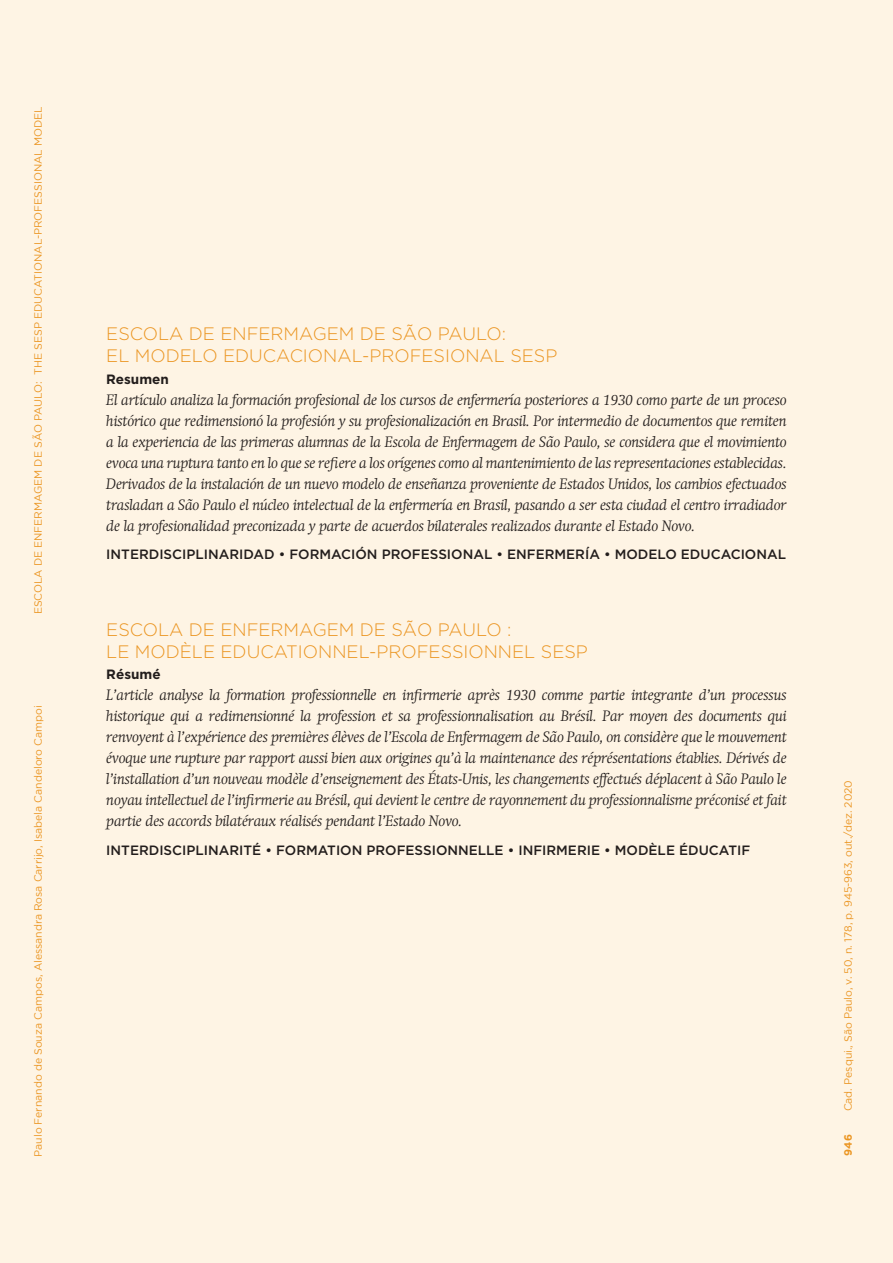
<style>
.page{position:relative;width:893px;height:1263px;background:#fef4e4}
.page>*{position:absolute;margin:0;border:0;box-sizing:border-box;transform-origin:0 0}
.titulo_traduções{font:300 18px/21.8px "Gotham HTF";color:#ec9c26}
.resumo_corpo{font:italic 300 15px/21px "Swift";letter-spacing:-.01em;color:#231f20;text-align:justify}
.resumo_radape{font:500 13.5px "Gotham HTF";color:#231f20}
.resumo_traduções{font:700 13.5px "Gotham HTF";color:#231f20}
.t1{font:10.5px "Gotham";color:#ec9c26}
.t2{font:700 10.5px "Gotham";color:#ec9c26}
</style>
<div class="page">
<p class="t1" style="left:32px;top:614px;width:510px;rotate:-90deg">ESCOLA DE ENFERMAGEM DE SÃO PAULO: THE SESP EDUCATIONAL-PROFESSIONAL MODEL</p>
<p class="t1" style="left:32px;top:1157px;width:453px;rotate:-90deg">Paulo Fernando de Souza Campos, Alessandra Rosa Carrijo, Isabela Candeloro Campoi</p>
<p class="titulo_traduções" style="left:106px;top:323px;width:453px">ESCOLA DE ENFERMAGEM DE SÃO PAULO:<br>EL MODELO EDUCACIONAL-PROFESIONAL SESP</p>
<p class="resumo_traduções" style="left:106px;top:371px;width:64px">Resumen</p>
<p class="resumo_corpo" style="left:106px;top:389px;width:682px">El artículo analiza la formación profesional de los cursos de enfermería posteriores a 1930 como parte de un proceso histórico que redimensionó la profesión y su profesionalización en Brasil. Por intermedio de documentos que remiten a la experiencia de las primeras alumnas de la Escola de Enfermagem de São Paulo, se considera que el movimiento evoca una ruptura tanto en lo que se refiere a los orígenes como al mantenimiento de las representaciones establecidas.<br>Derivados de la instalación de un nuevo modelo de enseñanza proveniente de Estados Unidos, los cambios efectuados trasladan a São Paulo el núcleo intelectual de la enfermería en Brasil, pasando a ser esta ciudad el centro irradiador de la profesionalidad preconizada y parte de acuerdos bilaterales realizados durante el Estado Novo.</p>
<p class="resumo_radape" style="left:106px;top:546px;width:681px">INTERDISCIPLINARIDAD • FORMACIÓN PROFESSIONAL • ENFERMERÍA • MODELO EDUCACIONAL</p>
<p class="titulo_traduções" style="left:106px;top:618px;width:483px">ESCOLA DE ENFERMAGEM DE SÃO PAULO :<br>LE MODÈLE EDUCATIONNEL-PROFESSIONNEL SESP</p>
<p class="resumo_traduções" style="left:106px;top:667px;width:56px">Résumé</p>
<p class="resumo_corpo" style="left:106px;top:685px;width:682px">L’article analyse la formation professionnelle en infirmerie après 1930 comme partie integrante d’un processus historique qui a redimensionné la profession et sa professionnalisation au Brésil. Par moyen des documents qui renvoyent à l’expérience des premières élèves de l’Escola de Enfermagem de São Paulo, on considère que le mouvement évoque une rupture par rapport aussi bien aux origines qu’à la maintenance des réprésentations établies. Dérivés de l’installation d’un nouveau modèle d’enseignement des États-Unis, les changements effectués déplacent à São Paulo le noyau intellectuel de l’infirmerie au Brésil, qui devient le centre de rayonnement du professionnalisme préconisé et fait partie des accords bilatéraux réalisés pendant l’Estado Novo.</p>
<p class="resumo_radape" style="left:106px;top:842px;width:645px">INTERDISCIPLINARITÉ • FORMATION PROFESSIONNELLE • INFIRMERIE • MODÈLE ÉDUCATIF</p>
<p class="t1" style="left:842px;top:1111px;width:333px;rotate:-90deg">Cad. Pesqui., São Paulo, v. 50, n. 178, p. 945-963, out./dez. 2020</p>
<p class="t2" style="left:842px;top:1155px;width:23px;rotate:-90deg">946</p>
</div>
